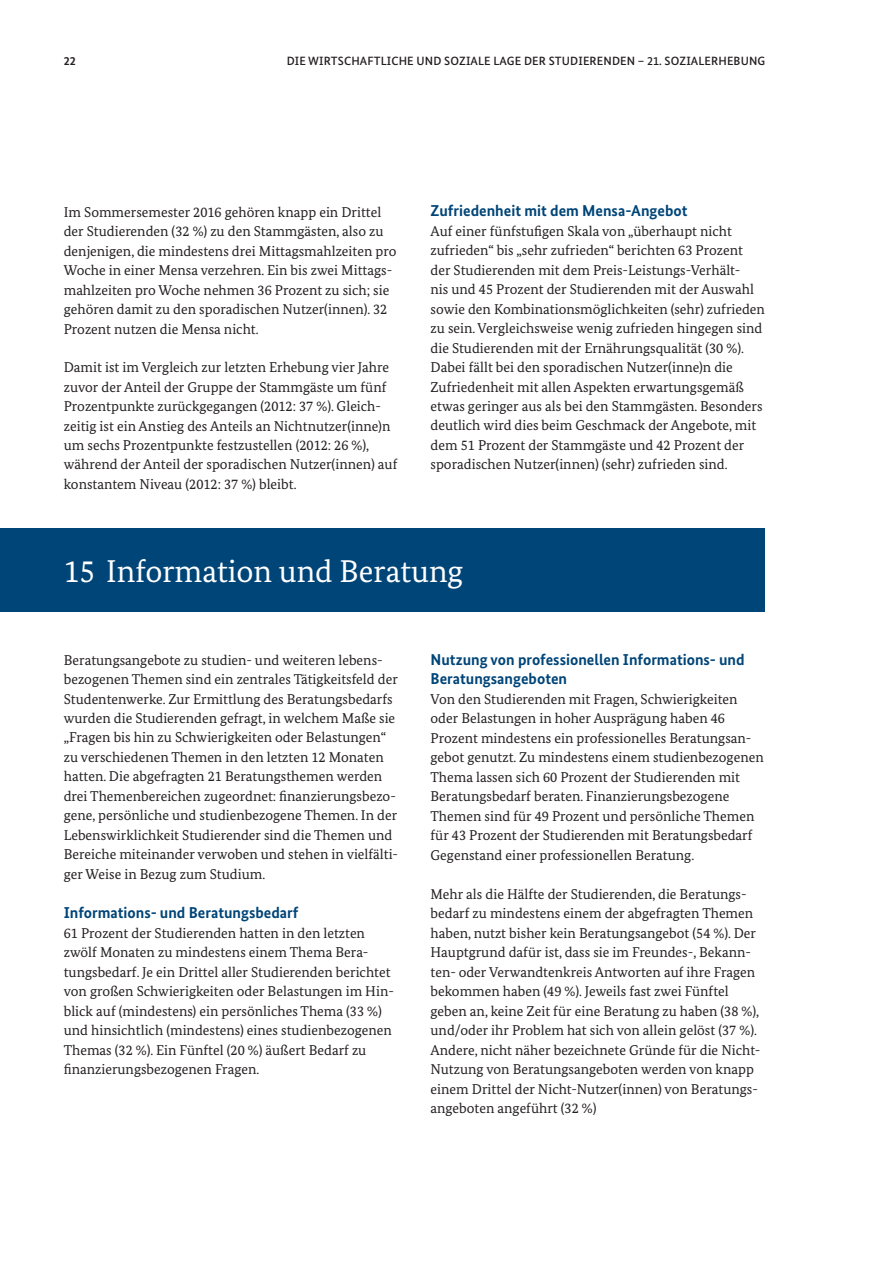
<style>
.page{position:relative;width:893px;height:1263px;background:#fff}
.page>*{position:absolute;margin:0;border:0;box-sizing:border-box;transform-origin:0 0}
.t1{font:31.5px "Bundes Serif";color:#fff}
.t2{font:700 15.75px/19.5px "Bundes Sans";color:#004578}
.t3{font:14.25px/19.5px "Bundes Serif";color:#231f20}
.t4{font:500 12px "Bundes Sans";letter-spacing:.01em;color:#231f20}
.t5{font:700 12px "Bundes Sans";color:#231f20}
</style>
<div class="page">
<div style="left:0;top:528px;width:765px;height:84px;background:#004578"></div>
<p class="t5" style="left:64px;top:53px;width:13px">22</p>
<p class="t4" style="left:287px;top:53px;width:480px">DIE WIRTSCHAFTLICHE UND SOZIALE LAGE DER STUDIERENDEN – 21. SOZIALERHEBUNG</p>
<p class="t3" style="left:64px;top:202px;width:334px">Im Sommersemester 2016 gehören knapp ein Drittel der Studierenden (32 %) zu den Stammgästen, also zu denjenigen, die mindestens drei Mittagsmahlzeiten pro Woche in einer Mensa verzehren. Ein bis zwei Mittags&shy;mahlzeiten pro Woche nehmen 36 Prozent zu sich; sie gehören damit zu den sporadischen Nutzer(innen). 32<br>Prozent nutzen die Mensa nicht.</p>
<p class="t3" style="left:64px;top:357px;width:335px">Damit ist im Vergleich zur letzten Erhebung vier Jahre zuvor der Anteil der Gruppe der Stammgäste um fünf Prozentpunkte zurückgegangen (2012: 37 %). Gleich&shy;zeitig ist ein Anstieg des Anteils an Nichtnutzer(inne)n um sechs Prozentpunkte festzustellen (2012: 26 %), während der Anteil der sporadischen Nutzer(innen) auf konstantem Niveau (2012: 37 %) bleibt.</p>
<h2 class="t2" style="left:431px;top:201px;width:258px">Zufriedenheit mit dem Mensa-Angebot</h2>
<p class="t3" style="left:431px;top:221px;width:336px">Auf einer fünfstufigen Skala von „überhaupt nicht zufrieden“ bis „sehr zufrieden“ berichten 63 Prozent der Studierenden mit dem Preis-Leistungs-Verhält-<br>nis und 45 Prozent der Studierenden mit der Auswahl sowie den Kombinationsmöglichkeiten (sehr) zufrieden zu sein. Vergleichsweise wenig zufrieden hingegen sind die Studierenden mit der Ernährungsqualität (30 %).<br>Dabei fällt bei den sporadischen Nutzer(inne)n die Zufriedenheit mit allen Aspekten erwartungsgemäß etwas geringer aus als bei den Stammgästen. Besonders deutlich wird dies beim Geschmack der Angebote, mit dem 51 Prozent der Stammgäste und 42 Prozent der sporadischen Nutzer(innen) (sehr) zufrieden sind.</p>
<h1 class="t1" style="left:64px;top:552px;width:401px">15 Information und Beratung</h1>
<p class="t3" style="left:64px;top:650px;width:336px">Beratungsangebote zu studien- und weiteren lebens&shy;bezogenen Themen sind ein zentrales Tätigkeitsfeld der Studentenwerke. Zur Ermittlung des Beratungsbedarfs wurden die Studierenden gefragt, in welchem Maße sie „Fragen bis hin zu Schwierigkeiten oder Belastungen“ zu verschiedenen Themen in den letzten 12 Monaten hatten. Die abgefragten 21 Beratungsthemen werden drei Themenbereichen zugeordnet: finanzierungsbezo&shy;gene, persönliche und studienbezogene Themen. In der Lebenswirklichkeit Studierender sind die Themen und Bereiche miteinander verwoben und stehen in vielfälti&shy;ger Weise in Bezug zum Studium.</p>
<h2 class="t2" style="left:64px;top:903px;width:236px">Informations- und Beratungsbedarf</h2>
<p class="t3" style="left:64px;top:923px;width:332px">61 Prozent der Studierenden hatten in den letzten zwölf Monaten zu mindestens einem Thema Bera&shy;tungsbedarf. Je ein Drittel aller Studierenden berichtet von großen Schwierigkeiten oder Belastungen im Hin&shy;blick auf (mindestens) ein persönliches Thema (33 %) und hinsichtlich (mindestens) eines studienbezogenen Themas (32 %). Ein Fünftel (20 %) äußert Bedarf zu finanzierungsbezogenen Fragen.</p>
<h2 class="t2" style="left:431px;top:649px;width:316px">Nutzung von professionellen Informations- und<br>Beratungsangeboten</h2>
<p class="t3" style="left:431px;top:689px;width:335px">Von den Studierenden mit Fragen, Schwierigkeiten oder Belastungen in hoher Ausprägung haben 46<br>Prozent mindestens ein professionelles Beratungsan&shy;gebot genutzt. Zu mindestens einem studienbezogenen Thema lassen sich 60 Prozent der Studierenden mit Beratungsbedarf beraten. Finanzierungsbezogene Themen sind für 49 Prozent und persönliche Themen für 43 Prozent der Studierenden mit Beratungsbedarf Gegenstand einer professionellen Beratung.</p>
<p class="t3" style="left:431px;top:884px;width:331px">Mehr als die Hälfte der Studierenden, die Beratungs&shy;bedarf zu mindestens einem der abgefragten Themen haben, nutzt bisher kein Beratungsangebot (54 %). Der Hauptgrund dafür ist, dass sie im Freundes-, Bekann&shy;ten- oder Verwandtenkreis Antworten auf ihre Fragen bekommen haben (49 %). Jeweils fast zwei Fünftel geben an, keine Zeit für eine Beratung zu haben (38 %), und/oder ihr Problem hat sich von allein gelöst (37 %).<br>Andere, nicht näher bezeichnete Gründe für die Nicht-Nutzung von Beratungsangeboten werden von knapp einem Drittel der Nicht-Nutzer(innen) von Beratungs&shy;angeboten angeführt (32 %)</p>
</div>
